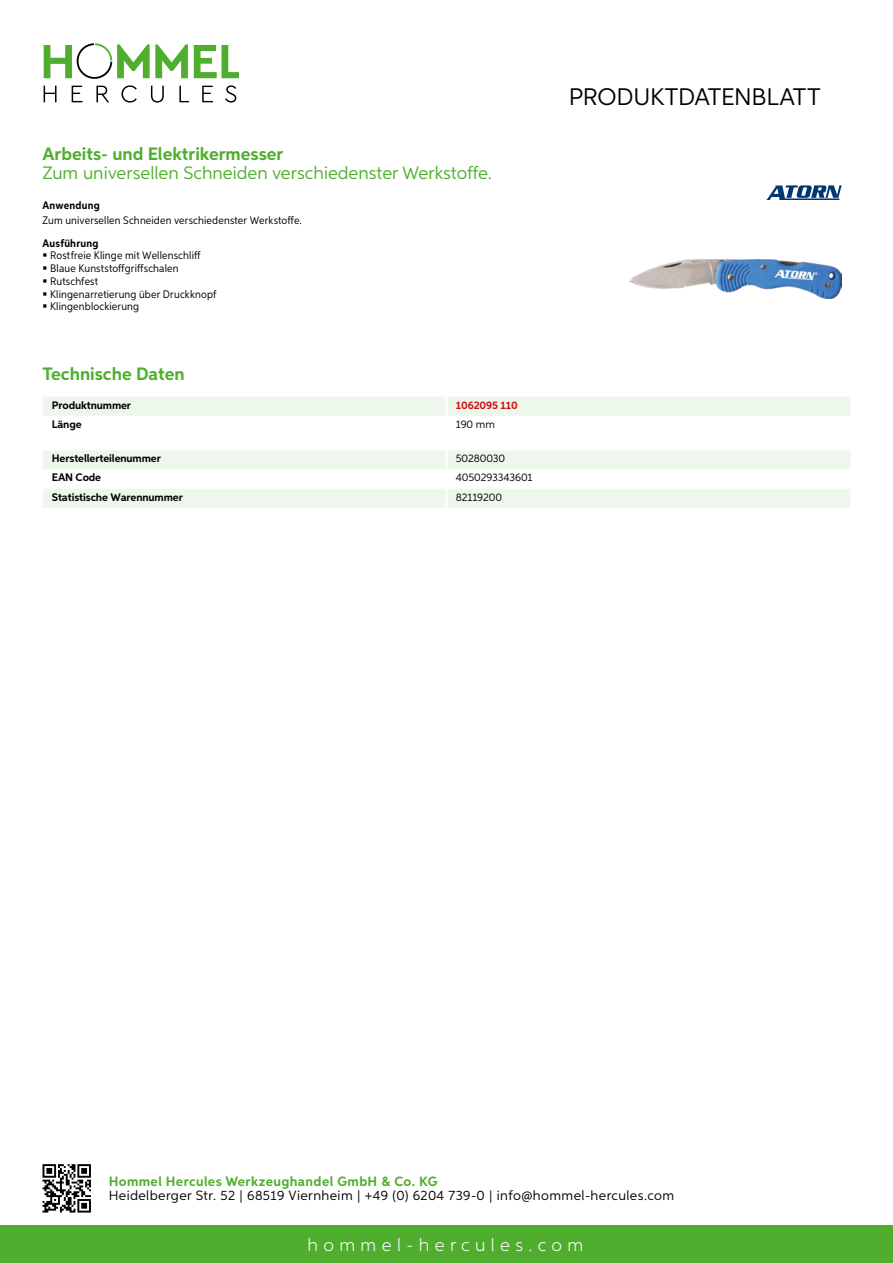
<style>
.page{position:relative;width:893px;height:1263px;background:#fff}
.page>*{position:absolute;margin:0;border:0;box-sizing:border-box;transform-origin:0 0}
.t1{font:24px "Aspira";letter-spacing:-.01em;color:#000}
.t2{font:18px "Aspira";color:#50ae2f}
.t3{font:700 18px "Aspira";color:#50ae2f}
.t4{font:300 18px "Aspira";letter-spacing:.3em;color:#fff}
.t5{font:13.5px "Aspira";letter-spacing:.03em;color:#000}
.t6{font:700 13.5px "Aspira";letter-spacing:.03em;color:#50ae2f}
.t7{font:10.95px/12.8px "Aspira Nar";letter-spacing:.015em;color:#000}
.t8{font:700 10.95px "Aspira";letter-spacing:-.01em;color:#000}
.t9{font:10.95px "Aspira";letter-spacing:-.01em;color:#000}
.t10{font:700 10.95px "Aspira Nar";letter-spacing:.02em;color:#000}
.t11{font:700 10.95px "Aspira";letter-spacing:-.01em;color:#cd1013}
</style>
<div class="page">
<div style="left:0;top:1226px;width:893px;height:37px;background:#50ae2f"></div>
<svg style="left:43px;top:1164px;width:48px;height:48px"></svg>
<svg style="left:194px;top:45px;width:45px;height:33px"></svg>
<svg style="left:44px;top:43px;width:144px;height:36px"></svg>
<svg style="left:44px;top:86px;width:13px;height:16px"></svg>
<svg style="left:72px;top:86px;width:10px;height:16px"></svg>
<svg style="left:96px;top:86px;width:13px;height:16px"></svg>
<svg style="left:121px;top:85px;width:16px;height:18px"></svg>
<svg style="left:151px;top:86px;width:13px;height:17px"></svg>
<svg style="left:179px;top:86px;width:10px;height:16px"></svg>
<svg style="left:202px;top:86px;width:11px;height:16px"></svg>
<svg style="left:225px;top:85px;width:11px;height:18px"></svg>
<div style="left:43px;top:397px;width:807px;height:19px;background:#eef7eb"></div>
<svg style="left:43px;top:450px;width:807px;height:58px"></svg>
<hr style="left:445px;top:489px;width:3px;height:19px;background:#fff">
<img style="left:629px;top:259px;width:213px;height:40px">
<svg style="left:766px;top:185px;width:76px;height:15px"></svg>
<h2 class="t3" style="left:43px;top:142px;width:242px">Arbeits- und Elektrikermesser</h2>
<h2 class="t2" style="left:43px;top:162px;width:451px">Zum universellen Schneiden verschiedenster Werkstoffe.</h2>
<p class="t10" style="left:43px;top:199px;width:59px">Anwendung</p>
<p class="t7" style="left:43px;top:214px;width:261px">Zum universellen Schneiden verschiedenster Werkstoffe.</p>
<p class="t10" style="left:43px;top:236px;width:58px">Ausführung</p>
<p class="t7" style="left:50px;top:249px;width:168px">Rostfreie Klinge mit Wellenschliff<br>Blaue Kunststoffgriffschalen<br>Rutschfest<br>Klingenarretierung über Druckknopf<br>Klingenblockierung</p>
<h2 class="t3" style="left:43px;top:362px;width:144px">Technische Daten</h2>
<p class="t8" style="left:52px;top:398px;width:81px">Produktnummer</p>
<p class="t11" style="left:456px;top:398px;width:63px">1062095 110</p>
<p class="t8" style="left:52px;top:417px;width:31px">Länge</p>
<p class="t9" style="left:456px;top:417px;width:41px">190 mm</p>
<p class="t8" style="left:52px;top:452px;width:111px">Herstellerteilenummer</p>
<p class="t9" style="left:456px;top:452px;width:51px">50280030</p>
<p class="t8" style="left:52px;top:471px;width:51px">EAN Code</p>
<p class="t9" style="left:456px;top:471px;width:78px">4050293343601</p>
<p class="t8" style="left:52px;top:490px;width:132px">Statistische Warennummer</p>
<p class="t9" style="left:456px;top:490px;width:48px">82119200</p>
<h1 class="t1" style="left:569px;top:82px;width:253px">Produktdatenblatt</h1>
<p class="t6" style="left:109px;top:1172px;width:330px">Hommel Hercules Werkzeughandel GmbH &amp; Co. KG</p>
<p class="t5" style="left:109px;top:1187px;width:567px">Heidelberger Str. 52 | 68519 Viernheim | +49 (0) 6204 739-0 | info@hommel-hercules.com</p>
<h2 class="t4" style="left:307px;top:1234px;width:277px">hommel-hercules.com</h2>
</div>
